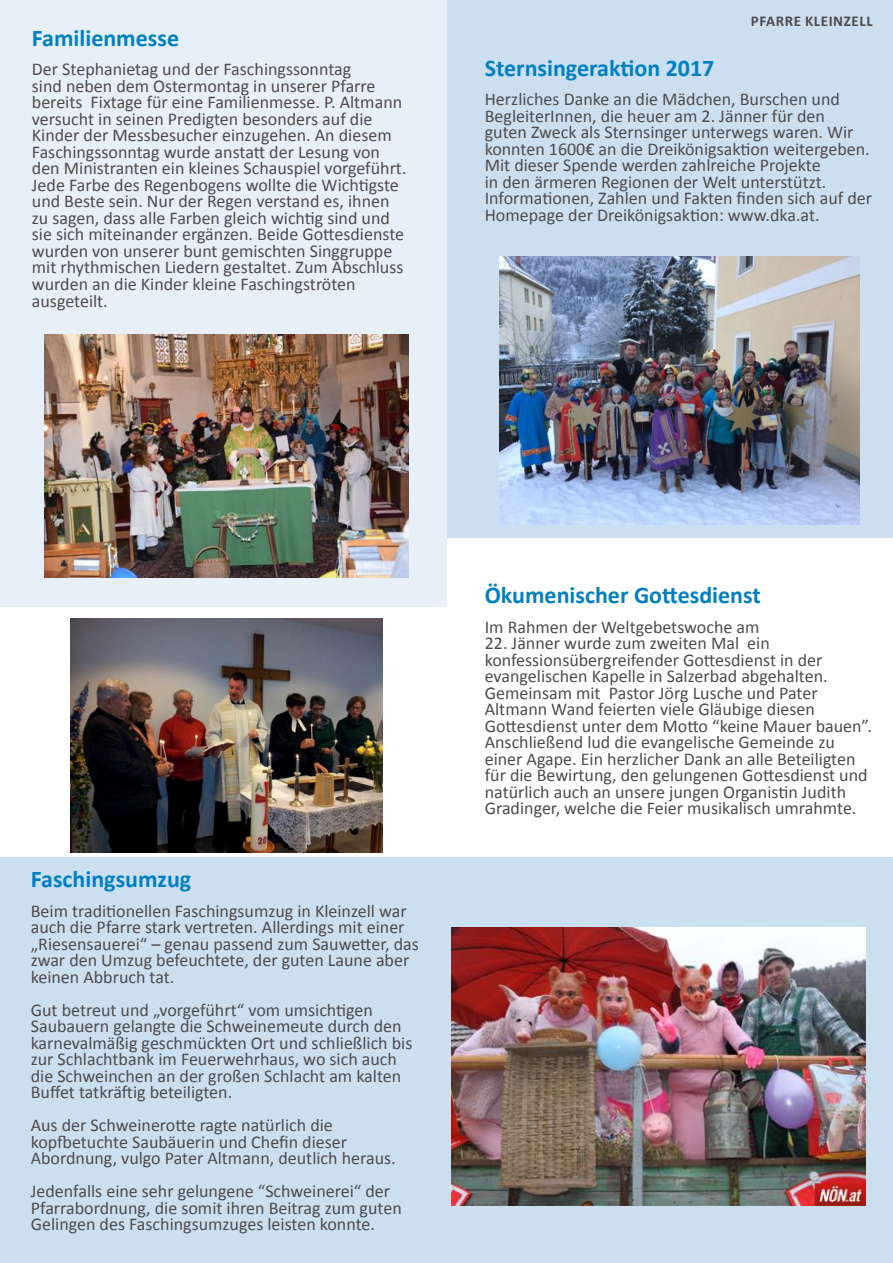
<style>
.page{position:relative;width:893px;height:1263px;background:#fff}
.page>*{position:absolute;margin:0;border:0;box-sizing:border-box;transform-origin:0 0}
.t1{font:700 24px "Calibri";color:#0080c1}
.t2{font:18px/16.5px "Calibri";color:#4e4b4c}
.t3{font:700 15px "Calibri";letter-spacing:.04em;color:#4e4b4c}
</style>
<div class="page">
<div style="left:446px;top:0;width:447px;height:537px;background:#cbdff1"></div>
<div style="left:0;top:0;width:446px;height:607px;background:#e7f0f9"></div>
<img style="left:44px;top:334px;width:365px;height:243px">
<img style="left:499px;top:257px;width:360px;height:267px">
<img style="left:70px;top:618px;width:313px;height:234px">
<div style="left:0;top:857px;width:893px;height:406px;background:#cbdff1"></div>
<img style="left:451px;top:927px;width:414px;height:278px">
<p class="t3" style="left:751px;top:12px;width:123px">PFARRE KLEINZELL</p>
<h1 class="t1" style="left:32px;top:23px;width:149px">Familienmesse</h1>
<p class="t2" style="left:32px;top:61px;width:376px">Der Stephanietag und der Faschingssonntag<br>sind neben dem Ostermontag in unserer Pfarre bereits Fixtage für eine Familienmesse. P. Altmann versucht in seinen Predigten besonders auf die Kinder der Messbesucher einzugehen. An diesem Faschingssonntag wurde anstatt der Lesung von den Ministranten ein kleines Schauspiel vorgeführt.<br>Jede Farbe des Regenbogens wollte die Wichtigste und Beste sein. Nur der Regen verstand es, ihnen zu sagen, dass alle Farben gleich wichtig sind und sie sich miteinander ergänzen. Beide Gottesdienste wurden von unserer bunt gemischten Singgruppe mit rhythmischen Liedern gestaltet. Zum Abschluss wurden an die Kinder kleine Faschingströten ausgeteilt.</p>
<h1 class="t1" style="left:485px;top:53px;width:231px">Sternsingeraktion 2017</h1>
<p class="t2" style="left:485px;top:91px;width:389px">Herzliches Danke an die Mädchen, Burschen und BegleiterInnen, die heuer am 2. Jänner für den<br>guten Zweck als Sternsinger unterwegs waren. Wir konnten 1600€ an die Dreikönigsaktion weitergeben.<br>Mit dieser Spende werden zahlreiche Projekte<br>in den ärmeren Regionen der Welt unterstützt.<br>Informationen, Zahlen und Fakten finden sich auf der Homepage der Dreikönigsaktion: www.dka.at.</p>
<h1 class="t1" style="left:31px;top:864px;width:162px">Faschingsumzug</h1>
<p class="t2" style="left:31px;top:902px;width:390px">Beim traditionellen Faschingsumzug in Kleinzell war auch die Pfarre stark vertreten. Allerdings mit einer „Riesensauerei“ – genau passend zum Sauwetter, das zwar den Umzug befeuchtete, der guten Laune aber keinen Abbruch tat.</p>
<p class="t2" style="left:31px;top:1001px;width:383px">Gut betreut und „vorgeführt“ vom umsichtigen Saubauern gelangte die Schweinemeute durch den karnevalmäßig geschmückten Ort und schließlich bis zur Schlachtbank im Feuerwehrhaus, wo sich auch die Schweinchen an der großen Schlacht am kalten Buffet tatkräftig beteiligten.</p>
<p class="t2" style="left:31px;top:1117px;width:366px">Aus der Schweinerotte ragte natürlich die kopfbetuchte Saubäuerin und Chefin dieser<br>Abordnung, vulgo Pater Altmann, deutlich heraus.</p>
<p class="t2" style="left:31px;top:1183px;width:372px">Jedenfalls eine sehr gelungene “Schweinerei“ der<br>Pfarrabordnung, die somit ihren Beitrag zum guten<br>Gelingen des Faschingsumzuges leisten konnte.</p>
<h1 class="t1" style="left:485px;top:580px;width:277px">Ökumenischer Gottesdienst</h1>
<p class="t2" style="left:485px;top:618px;width:276px">Im Rahmen der Weltgebetswoche am</p>
<p class="t2" style="left:485px;top:635px;width:389px">22. Jänner wurde zum zweiten Mal ein konfessionsübergreifender Gottesdienst in der evangelischen Kapelle in Salzerbad abgehalten.<br>Gemeinsam mit Pastor Jörg Lusche und Pater Altmann Wand feierten viele Gläubige diesen Gottesdienst unter dem Motto “keine Mauer bauen”.<br>Anschließend lud die evangelische Gemeinde zu einer Agape. Ein herzlicher Dank an alle Beteiligten für die Bewirtung, den gelungenen Gottesdienst und natürlich auch an unsere jungen Organistin Judith Gradinger, welche die Feier musikalisch umrahmte.</p>
</div>
